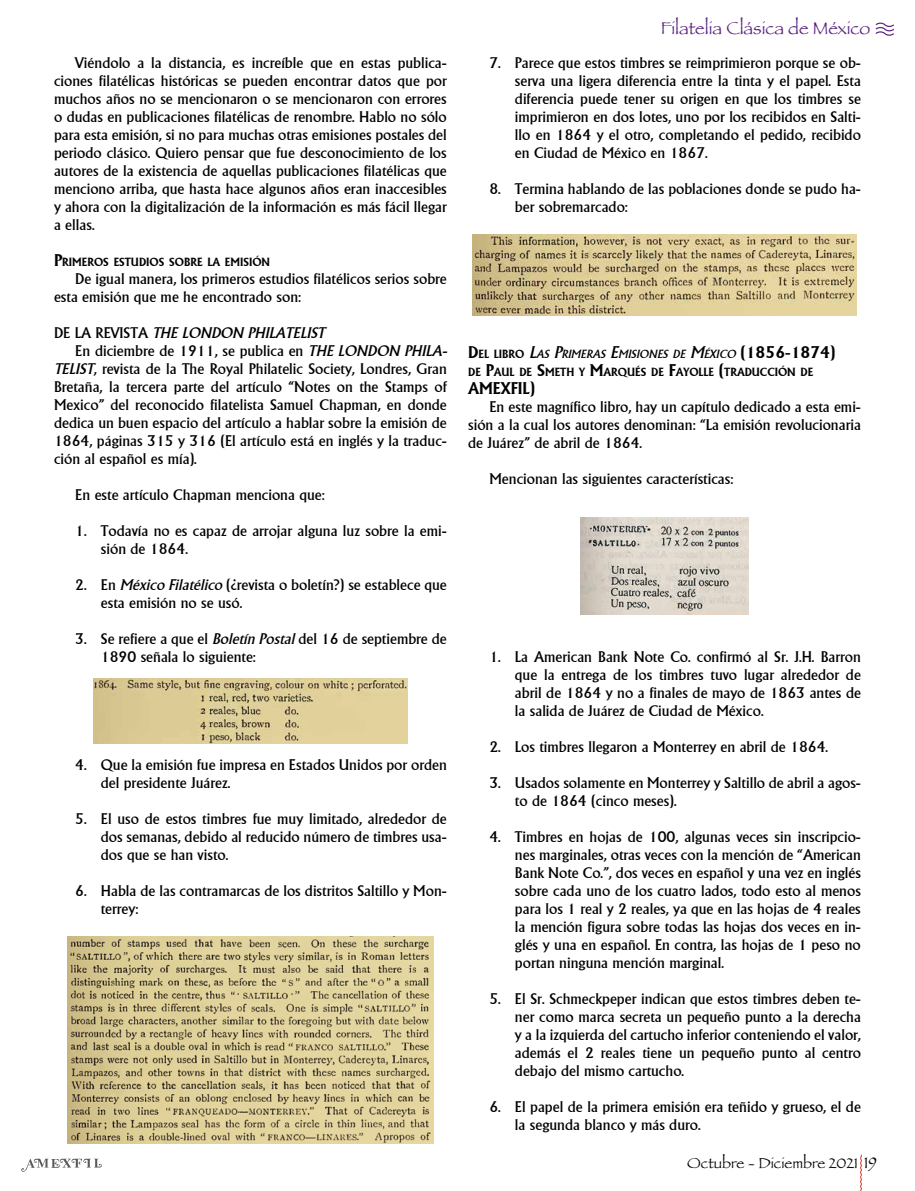
<style>
.page{position:relative;width:915px;height:1191px;background:#fff}
.page>*{position:absolute;margin:0;border:0;box-sizing:border-box;transform-origin:0 0}
.t1{font:18px "Papyrus";color:#59237f}
.t2{font:700 16.5px "Alberta";color:#000}
.t3{font:15px/18px "Alberta";color:#000}
.t4{font:italic 15px "Alberta";color:#000}
.t5{font:15px "Papyrus";color:#000}
.t6{font:700 11.55px/18px "Alberta";color:#000}
.s1{font-size:16.5px}
.s2{font-style:normal}
.s3{font-style:italic}
.s4{font-weight:400;font-style:italic;font-size:16.5px}
.s5{font-weight:400;font-style:italic}
</style>
<div class="page">
<svg style="left:860px;top:1155px;width:1px;height:36px"></svg>
<svg style="left:21px;top:1158px;width:81px;height:13px"></svg>
<svg style="left:875px;top:23px;width:19px;height:13px"></svg>
<img style="left:580px;top:517px;width:168px;height:97px">
<img style="left:68px;top:936px;width:365px;height:207px">
<img style="left:93px;top:679px;width:314px;height:64px">
<img style="left:472px;top:234px;width:384px;height:81px">
<p class="t3" style="left:54px;top:54px;width:394px;text-align:justify;text-indent:21px">Viéndolo a la distancia, es increíble que en estas publica&shy;ciones filatélicas históricas se pueden encontrar datos que por muchos años no se mencionaron o se mencionaron con errores o dudas en publicaciones filatélicas de renombre. Hablo no sólo para esta emisión, si no para muchas otras emisiones postales del periodo clásico. Quiero pensar que fue desconocimiento de los autores de la existencia de aquellas publicaciones filatélicas que menciono arriba, que hasta hace algunos años eran inaccesibles y ahora con la digitalización de la información es más fácil llegar a ellas.</p>
<p class="t6" style="left:54px;top:253px;width:217px"><span class="s1">P</span>RIMEROS ESTUDIOS SOBRE LA EMISIÓN</p>
<p class="t3" style="left:54px;top:270px;width:394px;text-indent:21px">De igual manera, los primeros estudios filatélicos serios sobre esta emisión que me he encontrado son:</p>
<p class="t4" style="left:54px;top:324px;width:272px"><span class="s2">DE LA REVISTA</span> THE LONDON PHILATELIST</p>
<p class="t3" style="left:75px;top:342px;width:373px">En diciembre de 1911, se publica en <span class="s3">THE LONDON PHILA-</span></p>
<p class="t3" style="left:54px;top:360px;width:394px"><span class="s3">TELIST</span>, revista de la The Royal Philatelic Society, Londres, Gran</p>
<p class="t3" style="left:54px;top:378px;width:394px">Bretaña, la tercera parte del artículo “Notes on the Stamps of</p>
<p class="t3" style="left:54px;top:396px;width:394px">Mexico” del reconocido filatelista Samuel Chapman, en donde</p>
<p class="t3" style="left:54px;top:414px;width:394px">dedica un buen espacio del artículo a hablar sobre la emisión de</p>
<p class="t3" style="left:54px;top:432px;width:394px">1864, páginas 315 y 316 (El artículo está en inglés y la traduc-</p>
<p class="t3" style="left:54px;top:450px;width:144px">ción al español es mía).</p>
<p class="t3" style="left:75px;top:486px;width:251px">En este artículo Chapman menciona que:</p>
<p class="t3" style="left:101px;top:522px;width:347px;text-indent:-26px">1. Todavía no es capaz de arrojar alguna luz sobre la emi&shy;sión de 1864.</p>
<p class="t3" style="left:101px;top:576px;width:347px;text-indent:-26px">2. En <span class="s3">México Filatélico</span> (¿revista o boletín?) se establece que esta emisión no se usó.</p>
<p class="t3" style="left:101px;top:630px;width:347px;text-indent:-26px">3. Se refiere a que el <span class="s3">Boletín Postal</span> del 16 de septiembre de<br>1890 señala lo siguiente:</p>
<p class="t3" style="left:101px;top:756px;width:347px;text-indent:-26px">4. Que la emisión fue impresa en Estados Unidos por orden del presidente Juárez.</p>
<p class="t3" style="left:101px;top:810px;width:347px;text-align:justify;text-indent:-26px">5. El uso de estos timbres fue muy limitado, alrededor de dos semanas, debido al reducido número de timbres usa&shy;dos que se han visto.</p>
<p class="t3" style="left:101px;top:882px;width:347px;text-indent:-26px">6. Habla de las contramarcas de los distritos Saltillo y Mon&shy;terrey:</p>
<p class="t1" style="left:660px;top:17px;width:211px">Filatelia Clásica de México</p>
<p class="t3" style="left:514px;top:54px;width:347px;text-align:justify;text-indent:-26px">7. Parece que estos timbres se reimprimieron porque se ob&shy;serva una ligera diferencia entre la tinta y el papel. Esta diferencia puede tener su origen en que los timbres se imprimieron en dos lotes, uno por los recibidos en Salti&shy;llo en 1864 y el otro, completando el pedido, recibido en Ciudad de México en 1867.</p>
<p class="t3" style="left:514px;top:180px;width:347px;text-indent:-26px">8. Termina hablando de las poblaciones donde se pudo ha&shy;ber sobremarcado:</p>
<p class="t6" style="left:468px;top:344px;width:369px"><span class="s1">D</span>EL LIBRO <span class="s4">L</span><span class="s5">AS</span> <span class="s4">P</span><span class="s5">RIMERAS</span> <span class="s4">E</span><span class="s5">MISIONES DE</span> <span class="s4">M</span><span class="s5">ÉXICO</span> <span class="s1">(1856-1874)<br></span>DE <span class="s1">P</span>AUL DE <span class="s1">S</span>METH Y <span class="s1">M</span>ARQUÉS DE <span class="s1">F</span>AYOLLE <span class="s1">(</span>TRADUCCIÓN DE</p>
<p class="t2" style="left:468px;top:378px;width:68px">AM EXFIL)</p>
<p class="t3" style="left:468px;top:397px;width:394px;text-align:justify;text-indent:21px">En este magnífico libro, hay un capítulo dedicado a esta emi&shy;sión a la cual los autores denominan: “La emisión revolucionaria de Juárez” de abril de 1864.</p>
<p class="t3" style="left:489px;top:469px;width:245px">Mencionan las siguientes características:</p>
<p class="t3" style="left:514px;top:648px;width:347px;text-align:justify;text-indent:-26px">1. La American Bank Note Co. confirmó al Sr. J.H. Barron que la entrega de los timbres tuvo lugar alrededor de abril de 1864 y no a finales de mayo de 1863 antes de la salida de Juárez de Ciudad de México.</p>
<p class="t3" style="left:489px;top:738px;width:340px">2. Los timbres llegaron a Monterrey en abril de 1864.</p>
<p class="t3" style="left:514px;top:774px;width:347px;text-indent:-26px">3. Usados solamente en Monterrey y Saltillo de abril a agos&shy;to de 1864 (cinco meses).</p>
<p class="t3" style="left:514px;top:828px;width:347px;text-align:justify;text-indent:-26px">4. Timbres en hojas de 100, algunas veces sin inscripcio&shy;nes marginales, otras veces con la mención de “American Bank Note Co.”, dos veces en español y una vez en inglés sobre cada uno de los cuatro lados, todo esto al menos para los 1 real y 2 reales, ya que en las hojas de 4 reales la mención figura sobre todas las hojas dos veces en in&shy;glés y una en español. En contra, las hojas de 1 peso no portan ninguna mención marginal.</p>
<p class="t3" style="left:514px;top:990px;width:347px;text-align:justify;text-indent:-26px">5. El Sr. Schmeckpeper indican que estos timbres deben te&shy;ner como marca secreta un pequeño punto a la derecha y a la izquierda del cartucho inferior conteniendo el valor, además el 2 reales tiene un pequeño punto al centro debajo del mismo cartucho.</p>
<p class="t3" style="left:514px;top:1098px;width:347px;text-indent:-26px">6. El papel de la primera emisión era teñido y grueso, el de la segunda blanco y más duro.</p>
<p class="t5" style="left:687px;top:1154px;width:191px">Octubre - Diciembre 2021 <span class="s1">19</span></p>
</div>
